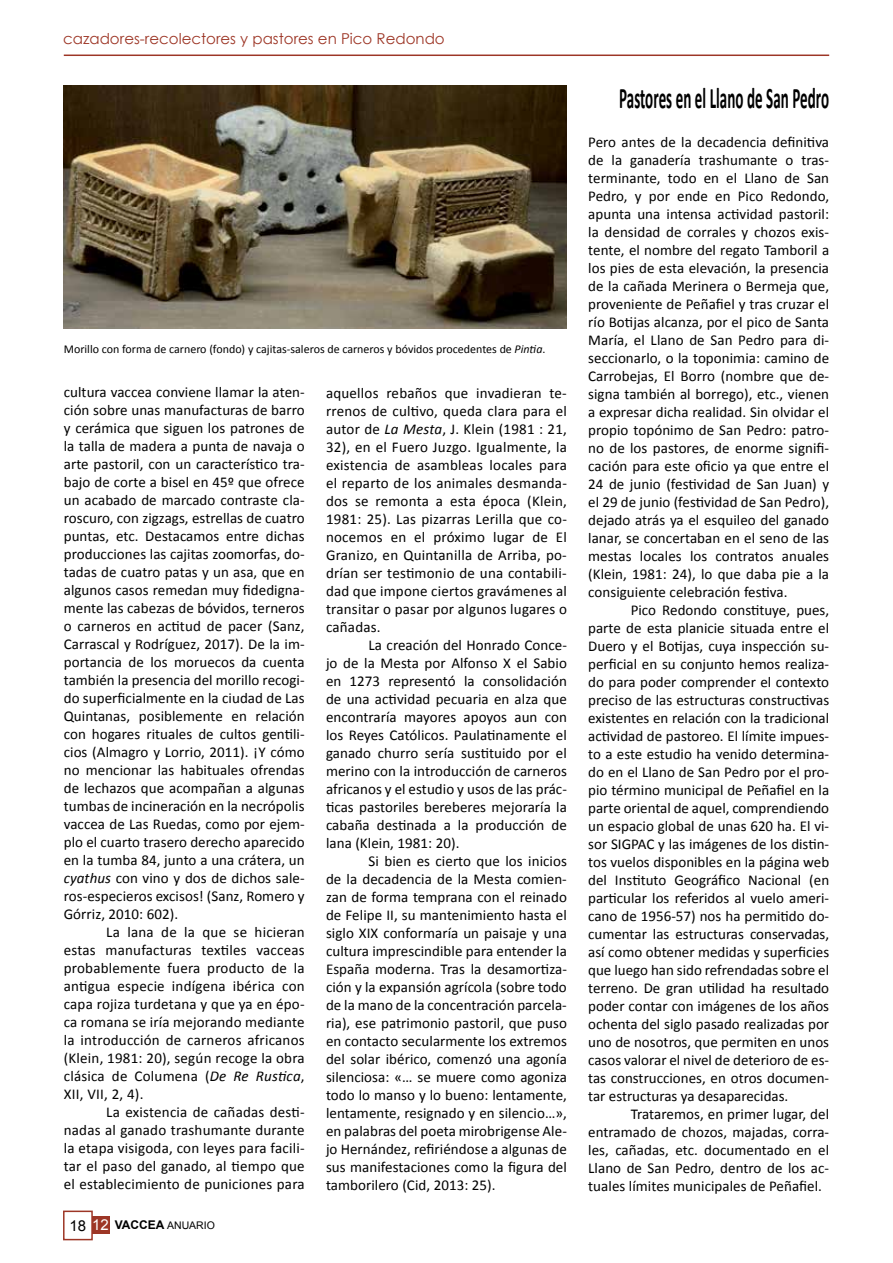
<style>
.page{position:relative;width:893px;height:1263px;background:#fff}
.page>*{position:absolute;margin:0;border:0;box-sizing:border-box;transform-origin:0 0}
.t1{font:700 30px "Calibri";letter-spacing:.005em;color:#000;scale:.5 1}
.t2{font:15px/18px "Calibri";letter-spacing:.005em;color:#000;text-align:justify}
.t3{font:15px "Century Gothic";color:#9d3626}
.t4{font:12px "Calibri";color:#000}
.t5{font:10.5px "Arial";color:#000}
.s1{font-style:italic}
.s2{font-size:15px}
.s3{font-size:15px;color:#fff}
.s4{font-weight:700;font-size:12px}
</style>
<div class="page">
<div style="left:63px;top:1210px;width:30px;height:30px;border:2px solid #9d3626"></div>
<div style="left:92px;top:1216px;width:17px;height:17px;background:#9d3626"></div>
<hr style="left:64px;top:55px;width:765px;height:1px;background:#9d3626">
<img style="left:64px;top:85px;width:502px;height:243px">
<p class="t3" style="left:63px;top:28px;width:383px">cazadores-recolectores y pastores en Pico Redondo</p>
<p class="t4" style="left:64px;top:342px;width:483px">Morillo con forma de carnero (fondo) y cajitas-saleros de carneros y bóvidos procedentes de <span class="s1">Pintia</span>.</p>
<p class="t2" style="left:64px;top:383px;width:242px">cultura vaccea conviene llamar la aten&shy;ción sobre unas manufacturas de barro y cerámica que siguen los patrones de la talla de madera a punta de navaja o arte pastoril, con un característico tra&shy;bajo de corte a bisel en 45º que ofrece un acabado de marcado contraste cla&shy;roscuro, con zigzags, estrellas de cuatro puntas, etc. Destacamos entre dichas producciones las cajitas zoomorfas, do&shy;tadas de cuatro patas y un asa, que en algunos casos remedan muy fidedigna&shy;mente las cabezas de bóvidos, terneros o carneros en actitud de pacer (Sanz, Carrascal y Rodríguez, 2017). De la im&shy;portancia de los moruecos da cuenta también la presencia del morillo recogi&shy;do superficialmente en la ciudad de Las Quintanas, posiblemente en relación con hogares rituales de cultos gentili&shy;cios (Almagro y Lorrio, 2011). ¡Y cómo no mencionar las habituales ofrendas de lechazos que acompañan a algunas tumbas de incineración en la necrópolis vaccea de Las Ruedas, como por ejem&shy;plo el cuarto trasero derecho aparecido en la tumba 84, junto a una crátera, un <span class="s1">cyathus</span> con vino y dos de dichos sale&shy;ros-especieros excisos! (Sanz, Romero y Górriz, 2010: 602).</p>
<p class="t2" style="left:64px;top:923px;width:242px;text-indent:43px">La lana de la que se hicieran estas manufacturas textiles vacceas probablemente fuera producto de la antigua especie indígena ibérica con capa rojiza turdetana y que ya en épo&shy;ca romana se iría mejorando mediante la introducción de carneros africanos (Klein, 1981: 20), según recoge la obra clásica de Columena (<span class="s1">De Re Rustica</span>, XII, VII, 2, 4).</p>
<p class="t2" style="left:64px;top:1103px;width:242px;text-indent:43px">La existencia de cañadas desti&shy;nadas al ganado trashumante durante la etapa visigoda, con leyes para facili&shy;tar el paso del ganado, al tiempo que el establecimiento de puniciones para</p>
<p class="t5" style="left:70px;top:1218px;width:147px"><span class="s2">18</span> <span class="s3">12</span> <span class="s4">VACCEA</span> ANUARIO</p>
<p class="t2" style="left:326px;top:384px;width:242px">aquellos rebaños que invadieran te&shy;rrenos de cultivo, queda clara para el autor de <span class="s1">La Mesta</span>, J. Klein (1981 : 21, 32), en el Fuero Juzgo. Igualmente, la existencia de asambleas locales para el reparto de los animales desmanda&shy;dos se remonta a esta época (Klein, 1981: 25). Las pizarras Lerilla que co&shy;nocemos en el próximo lugar de El Granizo, en Quintanilla de Arriba, po&shy;drían ser testimonio de una contabili&shy;dad que impone ciertos gravámenes al transitar o pasar por algunos lugares o cañadas.</p>
<p class="t2" style="left:326px;top:636px;width:242px;text-indent:43px">La creación del Honrado Conce&shy;jo de la Mesta por Alfonso X el Sabio en 1273 representó la consolidación de una actividad pecuaria en alza que encontraría mayores apoyos aun con los Reyes Católicos. Paulatinamente el ganado churro sería sustituido por el merino con la introducción de carneros africanos y el estudio y usos de las prác&shy;ticas pastoriles bereberes mejoraría la cabaña destinada a la producción de lana (Klein, 1981: 20).</p>
<p class="t2" style="left:326px;top:852px;width:242px;text-indent:43px">Si bien es cierto que los inicios de la decadencia de la Mesta comien&shy;zan de forma temprana con el reinado de Felipe II, su mantenimiento hasta el siglo XIX conformaría un paisaje y una cultura imprescindible para entender la España moderna. Tras la desamortiza&shy;ción y la expansión agrícola (sobre todo de la mano de la concentración parcela&shy;ria), ese patrimonio pastoril, que puso en contacto secularmente los extremos del solar ibérico, comenzó una agonía silenciosa: «… se muere como agoniza todo lo manso y lo bueno: lentamente, lentamente, resignado y en silencio…», en palabras del poeta mirobrigense Ale&shy;jo Hernández, refiriéndose a algunas de sus manifestaciones como la figura del tamborilero (Cid, 2013: 25).</p>
<h1 class="t1" style="left:619px;top:79px;width:422px">Pastores en el Llano de San Pedro</h1>
<p class="t2" style="left:588px;top:133px;width:242px">Pero antes de la decadencia definitiva de la ganadería trashumante o tras&shy;terminante, todo en el Llano de San Pedro, y por ende en Pico Redondo, apunta una intensa actividad pastoril: la densidad de corrales y chozos exis&shy;tente, el nombre del regato Tamboril a los pies de esta elevación, la presencia de la cañada Merinera o Bermeja que, proveniente de Peñafiel y tras cruzar el río Botijas alcanza, por el pico de Santa María, el Llano de San Pedro para di&shy;seccionarlo, o la toponimia: camino de Carrobejas, El Borro (nombre que de&shy;signa también al borrego), etc., vienen a expresar dicha realidad. Sin olvidar el propio topónimo de San Pedro: patro&shy;no de los pastores, de enorme signifi&shy;cación para este oficio ya que entre el 24 de junio (festividad de San Juan) y el 29 de junio (festividad de San Pedro), dejado atrás ya el esquileo del ganado lanar, se concertaban en el seno de las mestas locales los contratos anuales (Klein, 1981: 24), lo que daba pie a la consiguiente celebración festiva.</p>
<p class="t2" style="left:588px;top:601px;width:242px;text-indent:43px">Pico Redondo constituye, pues, parte de esta planicie situada entre el Duero y el Botijas, cuya inspección su&shy;perficial en su conjunto hemos realiza&shy;do para poder comprender el contexto preciso de las estructuras constructivas existentes en relación con la tradicional actividad de pastoreo. El límite impues&shy;to a este estudio ha venido determina&shy;do en el Llano de San Pedro por el pro&shy;pio término municipal de Peñafiel en la parte oriental de aquel, comprendiendo un espacio global de unas 620 ha. El vi&shy;sor SIGPAC y las imágenes de los distin&shy;tos vuelos disponibles en la página web del Instituto Geográfico Nacional (en particular los referidos al vuelo ameri&shy;cano de 1956-57) nos ha permitido do&shy;cumentar las estructuras conservadas, así como obtener medidas y superficies que luego han sido refrendadas sobre el terreno. De gran utilidad ha resultado poder contar con imágenes de los años ochenta del siglo pasado realizadas por uno de nosotros, que permiten en unos casos valorar el nivel de deterioro de es&shy;tas construcciones, en otros documen&shy;tar estructuras ya desaparecidas.</p>
<p class="t2" style="left:588px;top:1105px;width:242px;text-indent:43px">Trataremos, en primer lugar, del entramado de chozos, majadas, corra&shy;les, cañadas, etc. documentado en el Llano de San Pedro, dentro de los ac&shy;tuales límites municipales de Peñafiel.</p>
</div>
